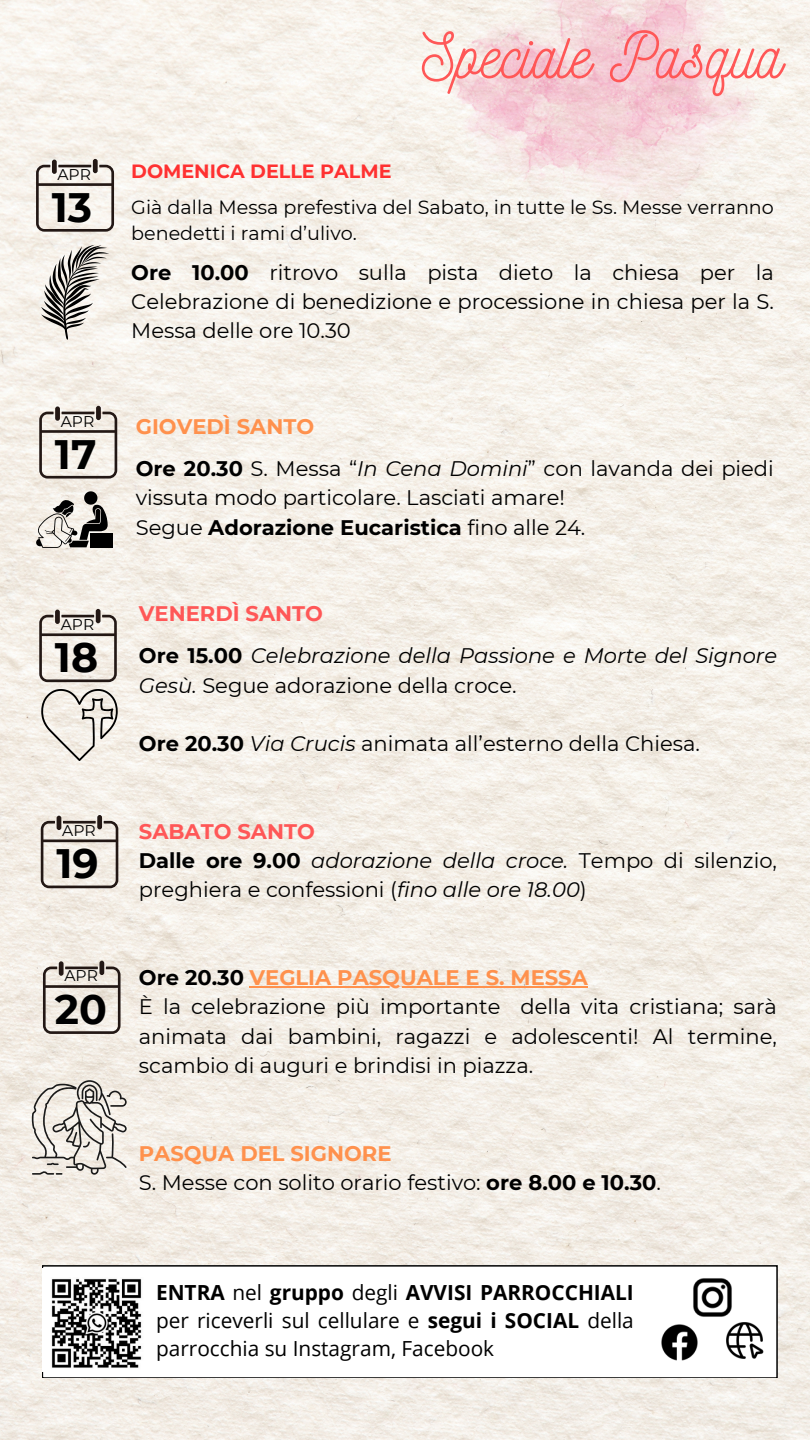
<style>
.page{position:relative;width:810px;height:1440px;background:#fff}
.page>*{position:absolute;margin:0;border:0;box-sizing:border-box;transform-origin:0 0}
.t1{font:63.2px "Nickainley";color:#ff5757}
.t2{font:700 41px "Montserrat";color:#000}
.t3{font:21.1px/29.2px "Montserrat";color:#000}
.t4{font:italic 21.1px/29.2px "Montserrat";color:#000}
.t5{font:700 21.1px "Montserrat";color:#ff914d}
.t6{font:700 21.1px "Montserrat";color:#ff5757}
.t7{font:20.8px/27.8px "Open Sans";color:#000;text-align:justify}
.t8{font:19.1px/26.2px "Montserrat";color:#000}
.t9{font:700 19.1px "Montserrat";color:#ff3131}
.t10{font:15.5px "Montserrat";color:#000}
.s1{font-weight:700}
.s2{font-style:italic}
.s3{font-weight:700;font-style:normal}
.s4{font-style:normal}
.s5{font-weight:700;color:#ff5757}
.s6{color:#000}
.s7{font-weight:700;color:#ff914d}
</style>
<div class="page">
<img style="left:0;top:0;width:810px;height:1440px">
<img style="left:395px;top:0;width:415px;height:304px">
<svg style="left:42px;top:1266px;width:735px;height:112px"></svg>
<img style="left:43px;top:1269px;width:106px;height:103px">
<img style="left:688px;top:1273px;width:49px;height:49px">
<img style="left:657px;top:1320px;width:44px;height:44px">
<img style="left:724px;top:1320px;width:41px;height:41px">
<svg style="left:36px;top:165px;width:78px;height:67px"></svg>
<div style="left:52px;top:160px;width:5px;height:14px;background:#231815;border-radius:2px"></div>
<div style="left:93px;top:159px;width:5px;height:14px;background:#231815;border-radius:2px"></div>
<svg style="left:39px;top:412px;width:78px;height:67px"></svg>
<div style="left:55px;top:406px;width:5px;height:15px;background:#231815;border-radius:2px"></div>
<div style="left:96px;top:406px;width:5px;height:14px;background:#231815;border-radius:2px"></div>
<div style="left:90px;top:533px;width:22px;height:14px;background:#000"></div>
<svg style="left:36px;top:489px;width:72px;height:59px"></svg>
<svg style="left:39px;top:615px;width:78px;height:67px;background:#d1cbc4"></svg>
<div style="left:55px;top:610px;width:5px;height:14px;background:#231815;border-radius:2px"></div>
<div style="left:96px;top:609px;width:5px;height:14px;background:#231815;border-radius:2px"></div>
<svg style="left:41px;top:689px;width:77px;height:72px;background:#d6d1ca"></svg>
<svg style="left:41px;top:821px;width:77px;height:67px;background:#d1cbc4"></svg>
<hr style="left:57px;top:816px;width:4px;height:14px;background:#231815;border-radius:2px">
<div style="left:97px;top:815px;width:5px;height:14px;background:#231815;border-radius:2px"></div>
<svg style="left:43px;top:967px;width:78px;height:67px;background:#cfc8c0"></svg>
<div style="left:59px;top:961px;width:5px;height:15px;background:#231815;border-radius:2px"></div>
<div style="left:99px;top:961px;width:5px;height:14px;background:#231815;border-radius:2px"></div>
<svg style="left:32px;top:1080px;width:95px;height:95px;background:#ccc7c1"></svg>
<svg style="left:41px;top:245px;width:68px;height:96px"></svg>
<hr style="left:250px;top:987px;width:338px;height:1px;background:#ff914d">
<p class="t10" style="left:58px;top:165px;width:35px">APR</p>
<p class="t2" style="left:52px;top:182px;width:42px">13</p>
<h2 class="t1" style="left:422px;top:15px;width:362px">Speciale Pasqua</h2>
<h3 class="t9" style="left:131px;top:159px;width:262px">DOMENICA DELLE PALME</h3>
<h3 class="t8" style="left:131px;top:194px;width:644px">Già dalla Messa prefestiva del Sabato, in tutte le Ss. Messe verranno benedetti i rami d’ulivo.</h3>
<p class="t3" style="left:131px;top:258px;width:644px;line-height:28.7px;text-align:justify"><span class="s1">Ore 10.00</span> ritrovo sulla pista dieto la chiesa per la Celebrazione di benedizione e processione in chiesa per la S.<br>Messa delle ore 10.30</p>
<p class="t10" style="left:61px;top:412px;width:35px">APR</p>
<h3 class="t2" style="left:55px;top:429px;width:43px">17</h3>
<p class="t10" style="left:61px;top:615px;width:35px">APR</p>
<p class="t2" style="left:55px;top:632px;width:45px">18</p>
<p class="t10" style="left:62px;top:821px;width:35px">APR</p>
<p class="t2" style="left:57px;top:838px;width:44px">19</p>
<p class="t10" style="left:64px;top:966px;width:35px">APR</p>
<p class="t2" style="left:55px;top:984px;width:54px">20</p>
<p class="t5" style="left:136px;top:414px;width:180px">GIOVEDÌ SANTO</p>
<h2 class="t3" style="left:136px;top:454px;width:640px"><span class="s1">Ore 20.30</span> S. Messa “<span class="s2">In Cena Domini</span>” con lavanda dei piedi vissuta modo particolare. Lasciati amare!<br>Segue <span class="s1">Adorazione Eucaristica</span> fino alle 24.</h2>
<p class="t6" style="left:139px;top:601px;width:186px">VENERDÌ SANTO</p>
<p class="t4" style="left:139px;top:641px;width:640px"><span class="s3">Ore 15.00</span> Celebrazione della Passione e Morte del Signore<br>Gesù. <span class="s4">Segue adorazione della croce.</span></p>
<p class="t3" style="left:139px;top:729px;width:563px"><span class="s1">Ore 20.30</span> <span class="s2">Via Crucis</span> animata all’esterno della Chiesa.</p>
<p class="t3" style="left:139px;top:817px;width:640px"><span class="s5">SABATO SANTO<br></span><span class="s1">Dalle ore 9.00</span> <span class="s2">adorazione della croce.</span> Tempo di silenzio, preghiera e confessioni (<span class="s2">fino alle ore 18.00</span>)</p>
<p class="t5" style="left:139px;top:965px;width:450px"><span class="s6">Ore 20.30</span> VEGLIA PASQUALE E S. MESSA</p>
<p class="t3" style="left:139px;top:992px;width:640px;text-align:justify">È la celebrazione più importante della vita cristiana; sarà animata dai bambini, ragazzi e adolescenti! Al termine, scambio di auguri e brindisi in piazza.</p>
<p class="t3" style="left:139px;top:1138px;width:524px"><span class="s7">PASQUA DEL SIGNORE<br></span>S. Messe con solito orario festivo: <span class="s1">ore 8.00 e 10.30</span>.</p>
<h1 class="t7" style="left:156px;top:1278px;width:479px"><span class="s1">ENTRA</span> nel <span class="s1">gruppo</span> degli <span class="s1">AVVISI PARROCCHIALI </span>per riceverli sul cellulare e <span class="s1">segui i SOCIAL</span> della parrocchia su Instagram, Facebook</h1>
</div>
